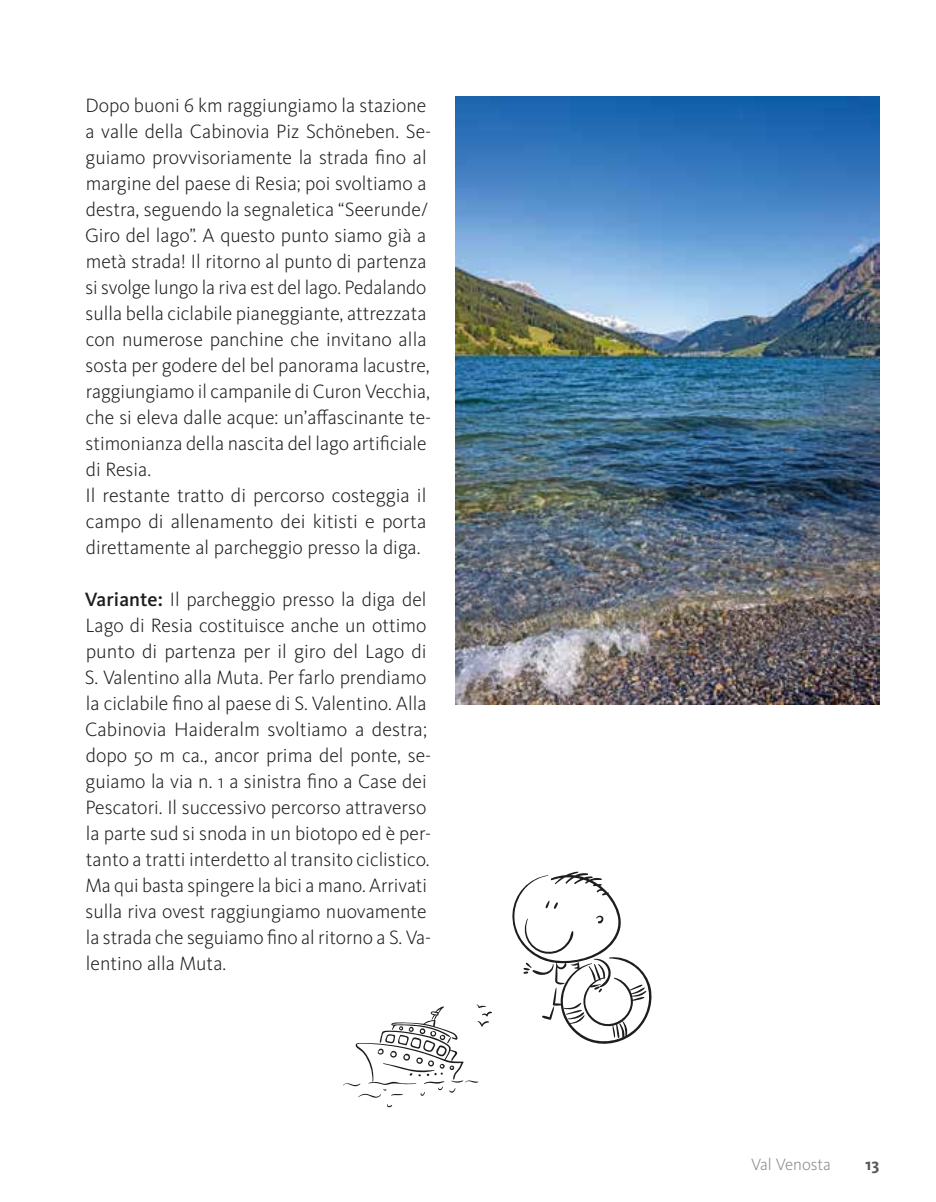
<style>
.page{position:relative;width:936px;height:1202px;background:#fff}
.page>*{position:absolute;margin:0;border:0;box-sizing:border-box;transform-origin:0 0}
.t1{font:300 20px/26px "Kievit OT";color:#1d1d1b}
.t2{font:300 17px "Kievit OT";color:#878787}
.t3{font:700 17px "Kievit OT";color:#575756}
.s1{font-weight:500}
</style>
<div class="page">
<img style="left:455px;top:96px;width:424px;height:608px">
<svg style="left:512px;top:872px;width:140px;height:172px"></svg>
<svg style="left:476px;top:1004px;width:16px;height:23px"></svg>
<svg style="left:465px;top:1078px;width:13px;height:7px"></svg>
<svg style="left:343px;top:1006px;width:120px;height:102px"></svg>
<p class="t1" style="left:85px;top:92px;width:348px">Dopo buoni 6 km raggiungiamo la stazione a valle della Cabinovia Piz Schöneben. Se&shy;guiamo provvisoriamente la strada fino al margine del paese di Resia; poi svoltiamo a destra, seguendo la segnaletica “Seerunde/ Giro del lago”. A questo punto siamo già a metà strada! Il ritorno al punto di partenza si svolge lungo la riva est del lago. Pedalando sulla bella ciclabile pianeggiante, attrezzata con numerose panchine che invitano alla sosta per godere del bel panorama lacustre, raggiungiamo il campanile di Curon Vecchia, che si eleva dalle acque: un’affascinante te&shy;stimonianza della nascita del lago artificiale di Resia.<br>Il restante tratto di percorso costeggia il campo di allenamento dei kitisti e porta direttamente al parcheggio presso la diga.</p>
<p class="t1" style="left:85px;top:586px;width:348px"><span class="s1">Variante:</span> Il parcheggio presso la diga del Lago di Resia costituisce anche un ottimo punto di partenza per il giro del Lago di S. Valentino alla Muta. Per farlo prendiamo la ciclabile fino al paese di S. Valentino. Alla Cabinovia Haideralm svoltiamo a destra; dopo 50 m ca., ancor prima del ponte, se&shy;guiamo la via n. 1 a sinistra fino a Case dei Pescatori. Il successivo percorso attraverso la parte sud si snoda in un biotopo ed è per&shy;tanto a tratti interdetto al transito ciclistico.<br>Ma qui basta spingere la bici a mano. Arrivati sulla riva ovest raggiungiamo nuovamente la strada che seguiamo fino al ritorno a S. Va&shy;lentino alla Muta.</p>
<p class="t2" style="left:751px;top:1154px;width:81px">Val Venosta</p>
<p class="t3" style="left:865px;top:1154px;width:16px">13</p>
</div>
